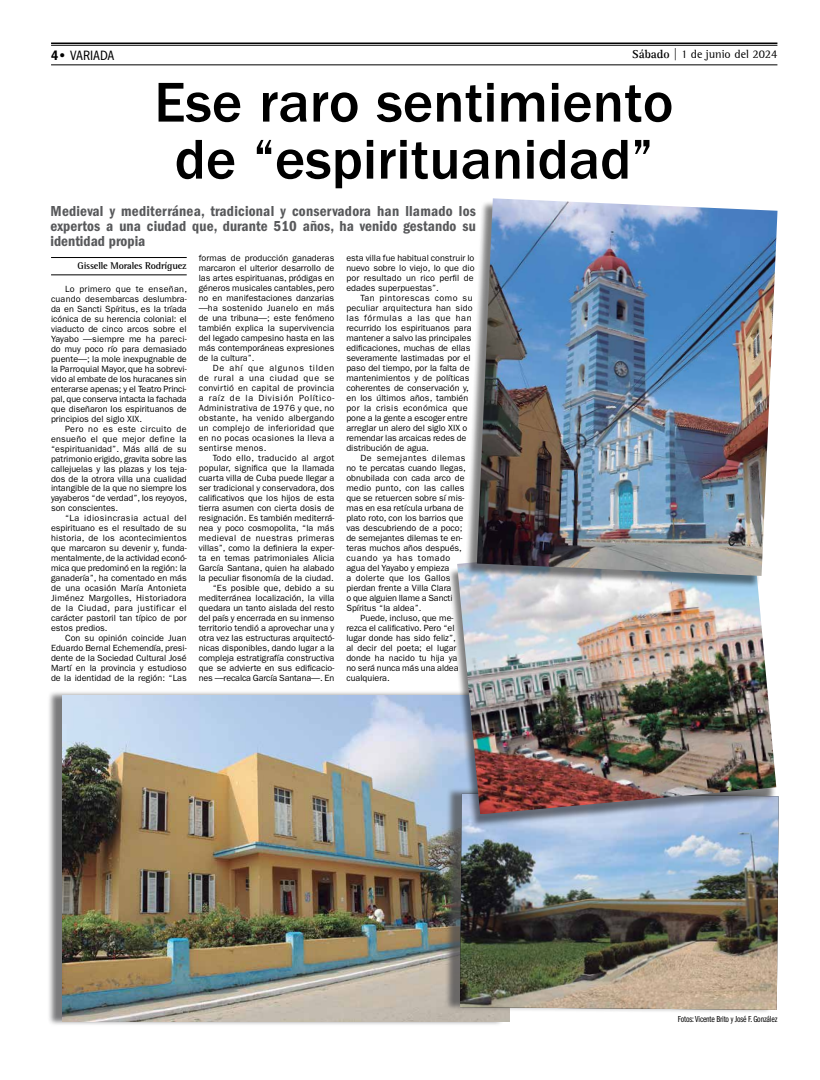
<style>
.page{position:relative;width:820px;height:1080px;background:#fff}
.page>*{position:absolute;margin:0;border:0;box-sizing:border-box;transform-origin:0 0}
.t1{font:500 58px/57px "ITC Franklin Gothic Std";color:#000;text-align:center}
.t2{font:15px/15px "ITC Franklin Gothic Std Dm Cd";letter-spacing:.005em;color:#58595b;text-align:justify}
.t3{font:condensed 14px "ITC Franklin Gothic Std";color:#000}
.t4{font:12px "AT Rotis Semi Serif";color:#000}
.t5{font:700 10px "AT Rotis Semi Serif";letter-spacing:-.02em;color:#000}
.t6{font:9px/10px "ITC Franklin Gothic Std";color:#000;text-align:justify}
.t7{font:9px "ITC Franklin Gothic Std Bk Cp";letter-spacing:-.02em;color:#000}
.s1{font-family:"ITC Franklin Gothic Std Dm Cd";font-stretch:normal}
.s2{font-weight:600;font-stretch:normal}
.s3{font-family:"AT Rotis Serif";font-weight:700}
</style>
<div class="page">
<hr style="left:51px;top:257px;width:136px;height:1px;background:#000">
<hr style="left:51px;top:274px;width:136px;height:1px;background:#000">
<hr style="left:51px;top:45px;width:726px;height:1px;background:#000">
<hr style="left:51px;top:43px;width:726px;height:1px;background:#000">
<hr style="left:51px;top:65px;width:726px;height:1px;background:#000">
<div style="left:47px;top:690px;width:457px;height:337px;background:#4d4d4f;opacity:.75"></div>
<img style="left:62px;top:696px;width:447px;height:325px">
<div style="left:444px;top:787px;width:330px;height:227px;background:#4d4d4f;opacity:.75"></div>
<img style="left:460px;top:796px;width:318px;height:214px">
<div style="left:447px;top:540px;width:329px;height:288px;background:#000;opacity:.5"></div>
<img style="left:457px;top:540px;width:319px;height:274px">
<div style="left:464px;top:200px;width:311px;height:388px;background:#000;opacity:.5"></div>
<img style="left:476px;top:198px;width:301px;height:378px">
<h3 class="t3" style="left:51px;top:47px;width:65px"><span class="s1">4</span><span class="s2">•</span> VARIADA</h3>
<h3 class="t4" style="left:631px;top:47px;width:147px"><span class="s3">Sábado</span> | 1 de junio del 2024</h3>
<h1 class="t1" style="left:154px;top:75px;width:520px">Ese raro sentimiento de “espirituanidad”</h1>
<h2 class="t2" style="left:51px;top:204px;width:427px">Medieval y mediterránea, tradicional y conservadora han llamado los expertos a una ciudad que, durante 510 años, ha venido gestando su identidad propia</h2>
<p class="t6" style="left:51px;top:284px;width:137px;text-indent:14px">Lo primero que te enseñan, cuando desembarcas deslumbra&shy;da en Sancti Spíritus, es la tríada icónica de su herencia colonial: el viaducto de cinco arcos sobre el Yayabo —siempre me ha pareci&shy;do muy poco río para demasiado puente—; la mole inexpugnable de la Parroquial Mayor, que ha sobrevi&shy;vido al embate de los huracanes sin enterarse apenas; y el Teatro Princi&shy;pal, que conserva intacta la fachada que diseñaron los espirituanos de principios del siglo XIX.</p>
<p class="t6" style="left:51px;top:424px;width:138px;text-indent:14px">Pero no es este circuito de ensueño el que mejor define la “espirituanidad”. Más allá de su patrimonio erigido, gravita sobre las callejuelas y las plazas y los teja&shy;dos de la otrora villa una cualidad intangible de la que no siempre los yayaberos “de verdad”, los reyoyos, son conscientes.</p>
<p class="t6" style="left:51px;top:514px;width:137px;text-indent:14px">“La idiosincrasia actual del espirituano es el resultado de su historia, de los acontecimientos que marcaron su devenir y, funda&shy;mentalmente, de la actividad econó&shy;mica que predominó en la región: la ganadería”, ha comentado en más de una ocasión María Antonieta Jiménez Margolles, Historiadora de la Ciudad, para justificar el carácter pastoril tan típico de por estos predios.</p>
<p class="t6" style="left:51px;top:633px;width:137px;text-indent:14px">Con su opinión coincide Juan Eduardo Bernal Echemendía, presi&shy;dente de la Sociedad Cultural José Martí en la provincia y estudioso de la identidad de la región: “Las</p>
<p class="t6" style="left:199px;top:253px;width:137px">formas de producción ganaderas marcaron el ulterior desarrollo de las artes espirituanas, pródigas en géneros musicales cantables, pero no en manifestaciones danzarias —ha sostenido Juanelo en más de una tribuna—; este fenómeno también explica la supervivencia del legado campesino hasta en las más contemporáneas expresiones de la cultura”.</p>
<p class="t6" style="left:199px;top:363px;width:137px;text-indent:14px">De ahí que algunos tilden de rural a una ciudad que se convirtió en capital de provincia a raíz de la División Político-Administrativa de 1976 y que, no obstante, ha venido albergando un complejo de inferioridad que en no pocas ocasiones la lleva a sentirse menos.</p>
<p class="t6" style="left:199px;top:453px;width:137px;text-align:right">Todo ello, traducido al argot popular, significa que la llamada cuarta villa de Cuba puede llegar a ser tradicional y conservadora, dos calificativos que los hijos de esta tierra asumen con cierta dosis de resignación. Es también mediterrá&shy;nea y poco cosmopolita, “la más medieval de nuestras primeras villas”, como la definiera la exper&shy;ta en temas patrimoniales Alicia García Santana, quien ha alabado la peculiar fisonomía de la ciudad. “Es posible que, debido a su mediterránea localización, la villa quedara un tanto aislada del resto del país y encerrada en su inmenso territorio tendió a aprovechar una y otra vez las estructuras arquitectó&shy;nicas disponibles, dando lugar a la compleja estratigrafía constructiva que se advierte en sus edificacio&shy;nes —recalca García Santana—. En</p>
<p class="t6" style="left:346px;top:253px;width:129px">esta villa fue habitual construir lo nuevo sobre lo viejo, lo que dio por resultado un rico perfil de edades superpuestas”.</p>
<p class="t6" style="left:346px;top:293px;width:128px;text-align:left;text-indent:14px">Tan pintorescas como su peculiar arquitectura han sido las fórmulas a las que han recurrido los espirituanos para mantener a salvo las principales edificaciones, muchas de ellas severamente lastimadas por el paso del tiempo, por la falta de mantenimientos y de políticas coherentes de conservación y, en los últimos años, también por la crisis económica que pone a la gente a escoger entre arreglar un alero del siglo XIX o remendar las arcaicas redes de distribución de agua.</p>
<p class="t6" style="left:346px;top:453px;width:121px;text-align:left;text-indent:14px">De semejantes dilemas no te percatas cuando llegas, obnubilada con cada arco de medio punto, con las calles que se retuercen sobre sí mis&shy;mas en esa retícula urbana de plato roto, con los barrios que vas descubriendo de a poco; de semejantes dilemas te en&shy;teras muchos años después, cuando ya has tomado agua del Yayabo y empieza<br>a dolerte que los Gallos pierdan frente a Villa Clara<br>o que alguien llame a Sancti<br>Spíritus “la aldea”.</p>
<p class="t6" style="left:346px;top:613px;width:114px;text-align:left;text-indent:14px">Puede, incluso, que me&shy;rezca el calificativo. Pero “el lugar donde has sido feliz”, al decir del poeta; el lugar donde ha nacido tu hija ya no será nunca más una aldea cualquiera.</p>
<p class="t5" style="left:77px;top:260px;width:111px">Gisselle Morales Rodríguez</p>
<p class="t7" style="left:677px;top:1014px;width:101px">Fotos: Vicente Brito y José F. González</p>
</div>
